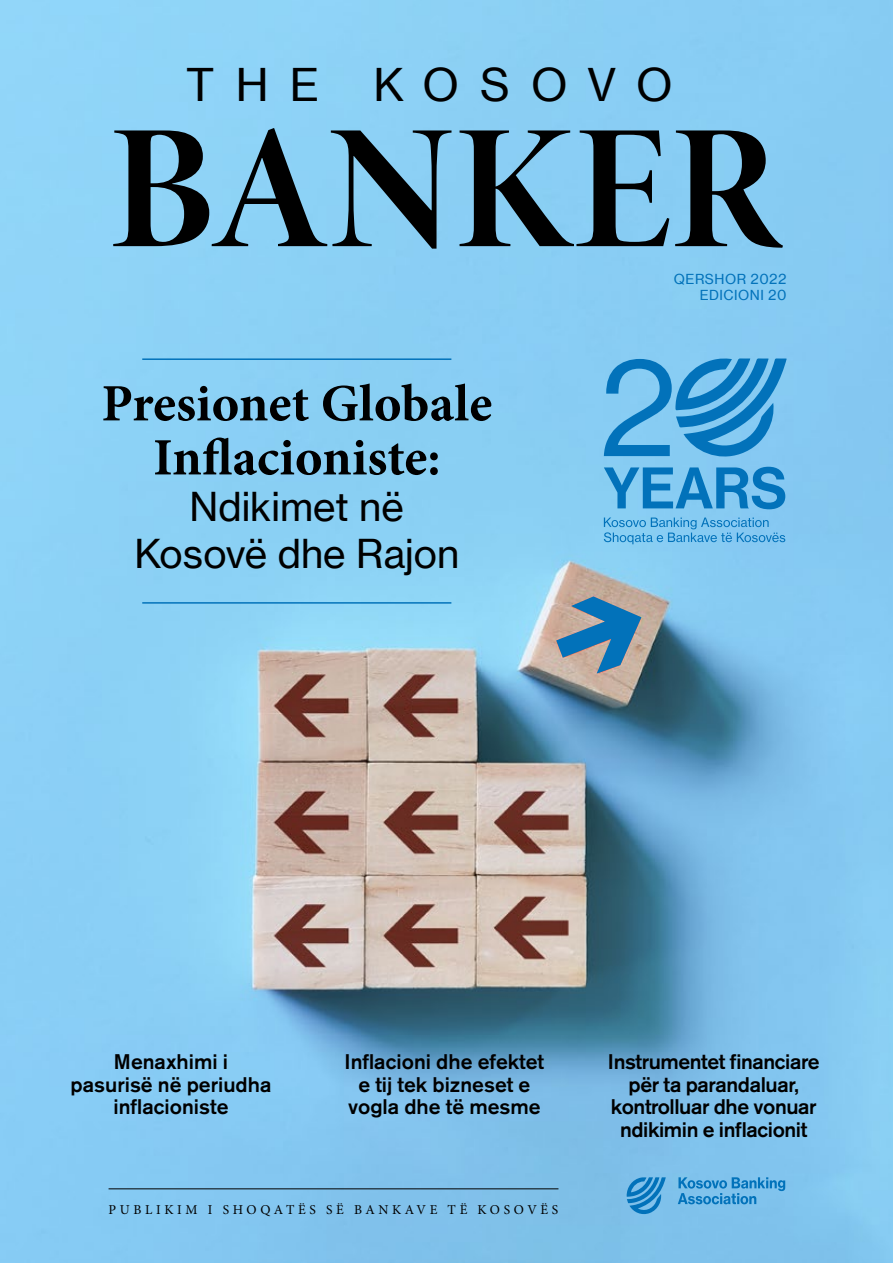
<style>
.page{position:relative;width:893px;height:1263px;background:#fff}
.page>*{position:absolute;margin:0;border:0;box-sizing:border-box;transform-origin:0 0}
.t1{font:178.5px "Minion Pro Bold Disp";color:#000}
.t2{font:700 52.5px/54px "Minion Pro";color:#000;text-align:center}
.t3{font:44.1px "N Haas Grotesk TX Pro";letter-spacing:.48em;color:#000}
.t4{font:39px/46.8px "N Haas Grotesk TX Pro";color:#000;text-align:center}
.t5{font:500 21px/22.5px "Akzidenz Grotesk Pro";color:#000;text-align:center}
.t6{font:500 21px/22.5px "Akzidenz Grotesk Pro";letter-spacing:-.02em;color:#000;text-align:center}
.t7{font:13.5px "Minion Pro";letter-spacing:.27em;color:#000}
.t8{font:13.5px/16.2px "N Haas Grotesk TX Pro";letter-spacing:.035em;color:#0272ba;text-align:right}
</style>
<div class="page">
<img style="left:0;top:0;width:893px;height:1263px">
<svg style="left:678px;top:1177px;width:107px;height:27px;background:#57a8dc"></svg>
<svg style="left:627px;top:1177px;width:39px;height:39px;background:#449bd3"></svg>
<hr style="left:142px;top:358px;width:309px;height:2px;background:#0272ba">
<hr style="left:142px;top:602px;width:309px;height:2px;background:#0272ba">
<hr style="left:109px;top:1188px;width:449px;height:1px;background:#000">
<svg style="left:604px;top:517px;width:181px;height:27px;background:#6bb9e6"></svg>
<svg style="left:604px;top:358px;width:183px;height:151px;background:#4fa5da"></svg>
<svg style="left:556px;top:596px;width:85px;height:78px;background:#7192a9"></svg>
<h3 class="t3" style="left:186px;top:58px;width:488px">THE KOSOVO</h3>
<h1 class="t1" style="left:109px;top:82px;width:674px">BANKER</h1>
<p class="t8" style="left:674px;top:271px;width:114px">QERSHOR 2022<br>EDICIONI 20</p>
<h2 class="t2" style="left:101px;top:376px;width:392px">Presionet Globale<br>Inflacioniste:</h2>
<h3 class="t4" style="left:134px;top:483px;width:326px">Ndikimet në<br>Kosovë dhe Rajon</h3>
<p class="t5" style="left:71px;top:1050px;width:202px">Menaxhimi i pasurisë në periudha inflacioniste</p>
<p class="t5" style="left:345px;top:1050px;width:201px">Inflacioni dhe efektet e tij tek bizneset e vogla dhe të mesme</p>
<p class="t6" style="left:608px;top:1050px;width:213px">Instrumentet financiare për ta parandaluar, kontrolluar dhe vonuar ndikimin e inflacionit</p>
<p class="t7" style="left:109px;top:1202px;width:451px">PUBLIKIM I SHOQATËS SË BANKAVE TË KOSOVËS</p>
</div>
